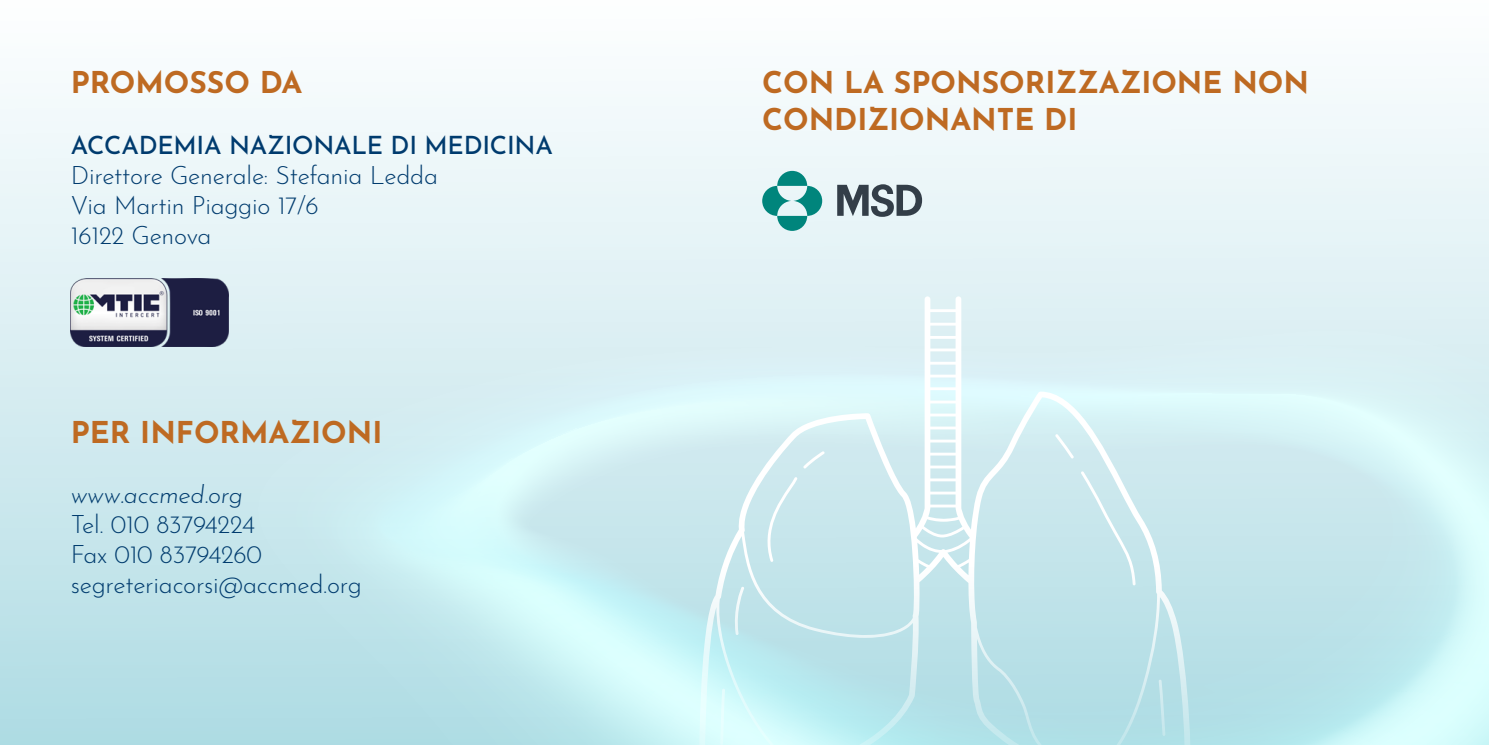
<style>
.page{position:relative;width:1489px;height:745px;background:#fff}
.page>*{position:absolute;margin:0;border:0;box-sizing:border-box;transform-origin:0 0}
.t1{font:700 30px/36px "Josefin Sans";color:#be6a22}
.t2{font:300 25px/30px "Josefin Sans";letter-spacing:-.01em;color:#003b6e}
.t3{font:500 25px "Josefin Sans";letter-spacing:-.01em;color:#003b6e}
.t4{font:italic 300 25px "Josefin Sans";letter-spacing:-.01em;color:#003b6e}
</style>
<div class="page">
<div style="left:0;top:0;width:1488px;height:744px;background:linear-gradient(to bottom,#fefeff,#b0dce4)"></div>
<svg style="left:258px;top:330px;width:1230px;height:414px;background:#cbecf0"></svg>
<svg style="left:698px;top:296px;width:492px;height:448px;background:#cdeaef"></svg>
<svg style="left:760px;top:476px;width:37px;height:85px;background:#cde8ed"></svg>
<svg style="left:803px;top:451px;width:21px;height:17px"></svg>
<svg style="left:732px;top:586px;width:12px;height:48px"></svg>
<svg style="left:720px;top:688px;width:5px;height:56px"></svg>
<svg style="left:1158px;top:679px;width:7px;height:56px"></svg>
<svg style="left:1080px;top:471px;width:55px;height:114px;background:#cce8ed"></svg>
<svg style="left:1055px;top:433px;width:18px;height:25px"></svg>
<svg style="left:777px;top:171px;width:30px;height:15px"></svg>
<svg style="left:777px;top:216px;width:30px;height:15px"></svg>
<svg style="left:762px;top:186px;width:28px;height:30px"></svg>
<svg style="left:793px;top:186px;width:29px;height:30px"></svg>
<svg style="left:837px;top:184px;width:85px;height:33px;background:#828e95"></svg>
<img style="left:71px;top:278px;width:157px;height:68px">
<p class="t1" style="left:71px;top:60px;width:233px">PROMOSSO DA</p>
<p class="t3" style="left:71px;top:126px;width:483px">ACCADEMIA NAZIONALE DI MEDICINA</p>
<p class="t2" style="left:71px;top:157px;width:368px">Direttore Generale: Stefania Ledda<br>Via Martin Piaggio 17/6<br>16122 Genova</p>
<p class="t1" style="left:71px;top:409px;width:313px">PER INFORMAZIONI</p>
<p class="t4" style="left:71px;top:472px;width:173px">www.accmed.org</p>
<p class="t2" style="left:71px;top:506px;width:292px">Tel. 010 83794224<br>Fax 010 83794260 segreteriacorsi@accmed.org</p>
<p class="t1" style="left:762px;top:60px;width:548px">CON LA SPONSORIZZAZIONE NON<br>CONDIZIONANTE DI</p>
</div>
